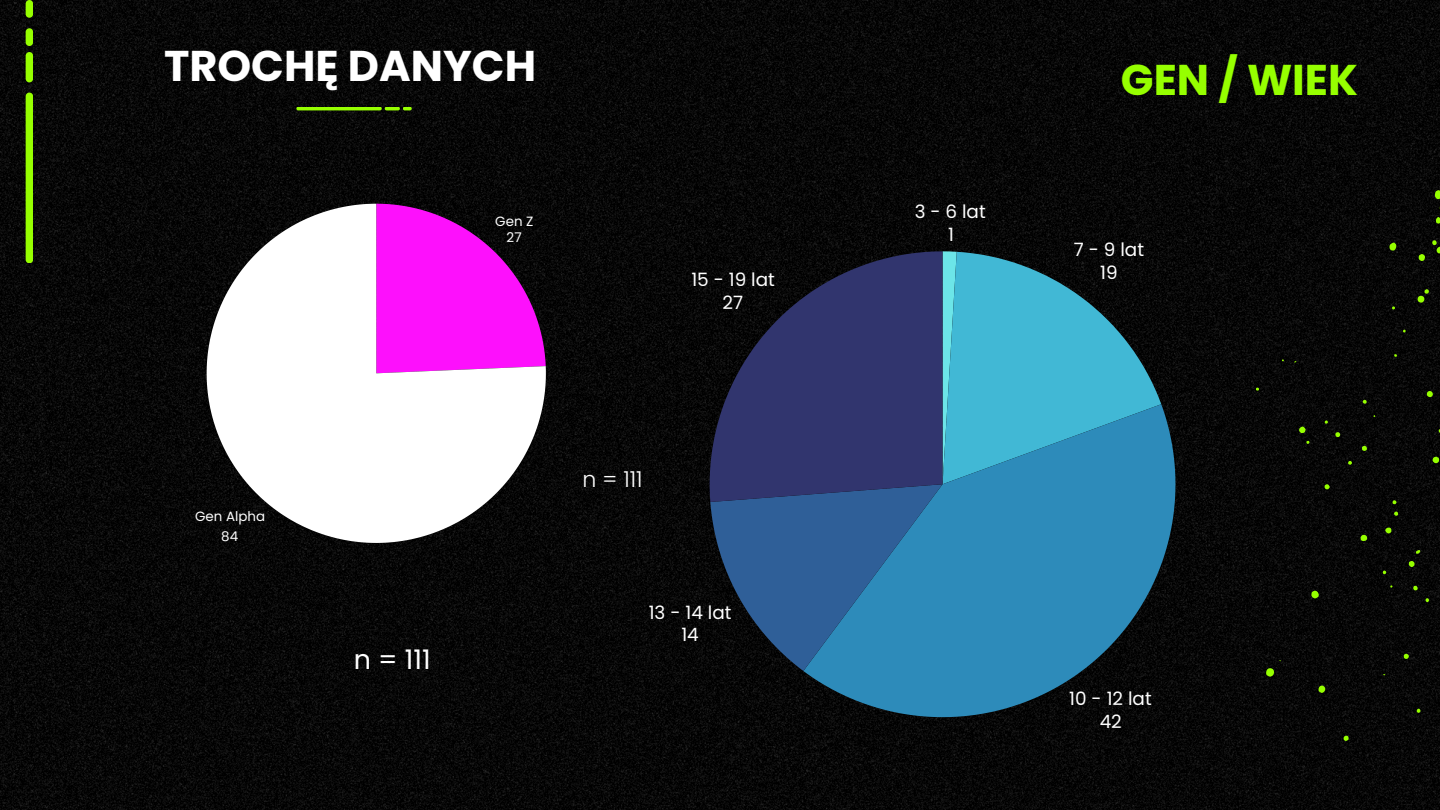
<style>
.page{position:relative;width:1440px;height:810px;background:#fff}
.page>*{position:absolute;margin:0;border:0;box-sizing:border-box;transform-origin:0 0}
.t1{font:700 43px "Poppins";color:#fff}
.t2{font:700 43px "Poppins";color:#96ff00}
.t3{font:27px "Poppins";color:#fff}
.t4{font:300 22px "Poppins";color:#fff}
.t5{font:18.4px/22.9px "Poppins";color:#fff;text-align:center}
.t6{font:13.4px/20px "Poppins";color:#fff;text-align:center}
</style>
<div class="page">
<img style="left:0;top:0;width:1440px;height:810px">
<svg style="left:296px;top:107px;width:116px;height:3px"></svg>
<svg style="left:207px;top:204px;width:339px;height:339px"></svg>
<svg style="left:957px;top:252px;width:204px;height:152px;background:#30859a"></svg>
<svg style="left:803px;top:404px;width:372px;height:313px;background:#28779c"></svg>
<svg style="left:710px;top:251px;width:247px;height:420px;background:#2c6b97"></svg>
<svg style="left:710px;top:251px;width:233px;height:251px;background:#282d5b"></svg>
<svg style="left:26px;top:93px;width:7px;height:170px"></svg>
<svg style="left:26px;top:52px;width:7px;height:30px"></svg>
<svg style="left:26px;top:28px;width:7px;height:18px"></svg>
<svg style="left:26px;top:0;width:7px;height:18px"></svg>
<svg style="left:1256px;top:387px;width:3px;height:4px"></svg>
<svg style="left:1266px;top:668px;width:9px;height:9px"></svg>
<svg style="left:1299px;top:426px;width:7px;height:7px"></svg>
<svg style="left:1311px;top:591px;width:8px;height:8px"></svg>
<svg style="left:1306px;top:441px;width:4px;height:3px"></svg>
<svg style="left:1318px;top:685px;width:8px;height:8px"></svg>
<svg style="left:1324px;top:484px;width:6px;height:6px"></svg>
<svg style="left:1325px;top:420px;width:3px;height:4px"></svg>
<svg style="left:1343px;top:735px;width:6px;height:6px"></svg>
<svg style="left:1335px;top:432px;width:5px;height:5px"></svg>
<svg style="left:1348px;top:460px;width:4px;height:5px"></svg>
<svg style="left:1361px;top:535px;width:6px;height:6px"></svg>
<svg style="left:1362px;top:446px;width:5px;height:5px"></svg>
<svg style="left:1362px;top:399px;width:5px;height:5px"></svg>
<svg style="left:1382px;top:571px;width:4px;height:4px"></svg>
<svg style="left:1385px;top:527px;width:7px;height:7px"></svg>
<svg style="left:1392px;top:500px;width:5px;height:4px"></svg>
<svg style="left:1394px;top:511px;width:5px;height:5px"></svg>
<svg style="left:1389px;top:242px;width:7px;height:9px"></svg>
<svg style="left:1404px;top:654px;width:6px;height:5px"></svg>
<svg style="left:1391px;top:305px;width:4px;height:5px"></svg>
<svg style="left:1409px;top:561px;width:6px;height:7px"></svg>
<svg style="left:1403px;top:329px;width:3px;height:4px"></svg>
<svg style="left:1416px;top:709px;width:5px;height:4px"></svg>
<svg style="left:1413px;top:586px;width:5px;height:5px"></svg>
<svg style="left:1416px;top:550px;width:5px;height:4px"></svg>
<svg style="left:1425px;top:598px;width:4px;height:4px"></svg>
<svg style="left:1419px;top:254px;width:6px;height:7px"></svg>
<svg style="left:1427px;top:391px;width:6px;height:7px"></svg>
<svg style="left:1417px;top:289px;width:13px;height:14px"></svg>
<svg style="left:1433px;top:457px;width:7px;height:6px"></svg>
<svg style="left:1432px;top:240px;width:8px;height:14px"></svg>
<svg style="left:1435px;top:190px;width:5px;height:34px"></svg>
<h1 class="t1" style="left:164px;top:35px;width:374px">TROCHĘ DANYCH</h1>
<p class="t6" style="left:495px;top:213px;width:40px;line-height:16.7px">Gen Z<br>27</p>
<p class="t5" style="left:691px;top:268px;width:85px">15 - 19 lat<br>27</p>
<p class="t6" style="left:195px;top:506px;width:71px">Gen Alpha<br>84</p>
<p class="t3" style="left:354px;top:640px;width:79px">n = 111</p>
<h1 class="t4" style="left:583px;top:464px;width:62px">n = 111</h1>
<p class="t5" style="left:649px;top:601px;width:84px">13 - 14 lat<br>14</p>
<p class="t5" style="left:915px;top:200px;width:73px">3-6lat<br>1</p>
<h2 class="t2" style="left:1121px;top:50px;width:239px">GEN / WIEK</h2>
<p class="t5" style="left:1074px;top:238px;width:72px">7-9lat<br>19</p>
<p class="t5" style="left:1069px;top:688px;width:84px">10 - 12 lat<br>42</p>
</div>
